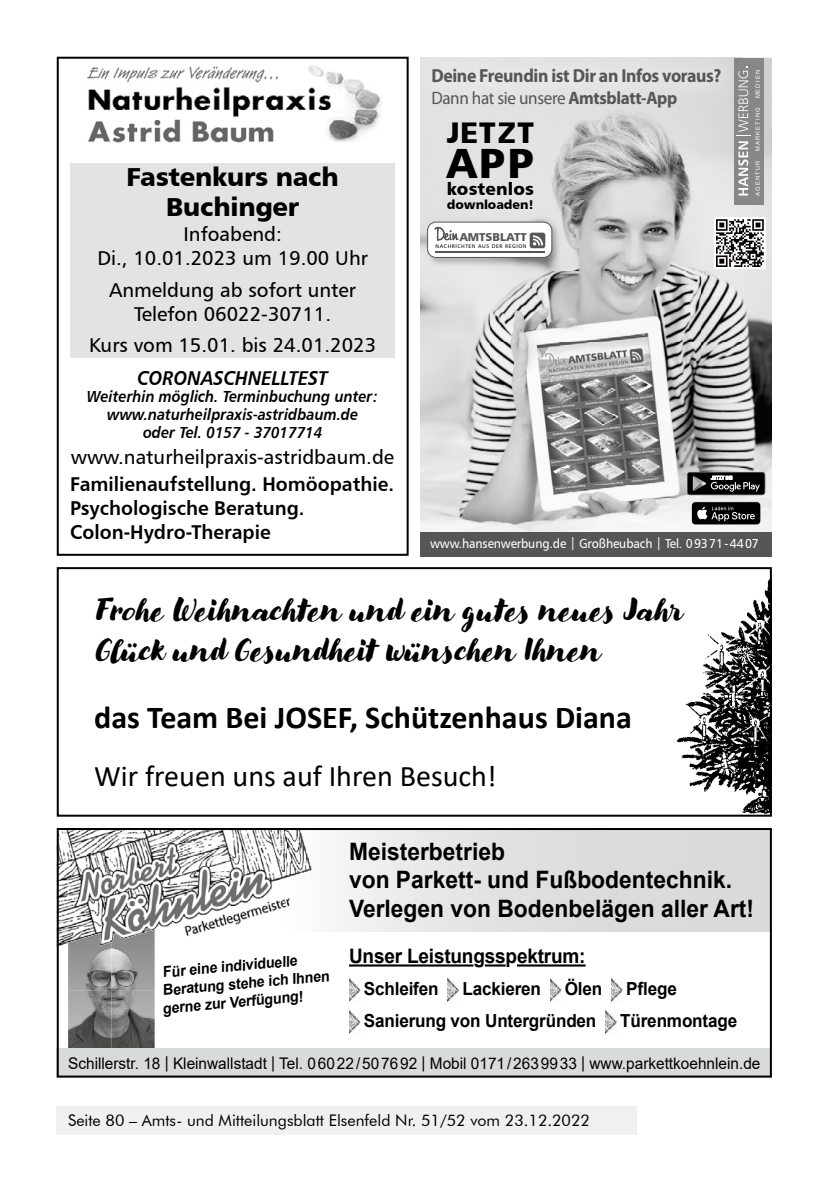
<style>
.page{position:relative;width:840px;height:1191px;background:#fff}
.page>*{position:absolute;margin:0;border:0;box-sizing:border-box;transform-origin:0 0}
.t1{font:42.2px "Humanist 777 BT Black B";color:#000}
.t2{font:700 32px "Calibri";color:#000}
.t3{font:30px "Calibri";color:#000}
.t4{font:29.8px "Humanist 777 BT Black B";letter-spacing:.04em;color:#000}
.t5{font:italic 28px/40px "Modern Love";color:#000}
.t6{font:26px/30px "Humanist 777 BT Black B";letter-spacing:-.01em;color:#000;text-align:center}
.t7{font:700 24px/28.8px "Arial";color:#000;scale:.95 1}
.t8{font:20px/24px "Humanist 777 BT Roman B";color:#000;text-align:center}
.t9{font:20px/24px "Humanist 777 BT Bold B";color:#000;scale:.96 1}
.t10{font:700 20px "Arial";letter-spacing:-.01em;color:#000;scale:.95 1}
.t11{font:20px "Humanist 777 BT Bold Italic B";color:#000;scale:.9 1}
.t12{font:700 19px "Myriad Pro";letter-spacing:-.02em;color:#565655;scale:.94 1}
.t13{font:700 18px "Arial";letter-spacing:-.01em;color:#000;scale:.95 1}
.t14{font:18px "Myriad Pro";letter-spacing:-.02em;color:#565655;scale:.95 1}
.t15{font:17.4px "Humanist 777 BT Black B";letter-spacing:.01em;color:#000}
.t16{font:16px/18px "Humanist 777 BT Bold Italic B";color:#000;text-align:center;scale:.9 1}
.t17{font:16px "Arial";color:#000;scale:.96 1}
.t18{font:16px "Futura BT";color:#000}
.t19{font:700 15px/18px "Arial";color:#000;scale:.95 1}
.t20{font:13px "Humanist 777 BT Roman B";letter-spacing:-.01em;color:#fff;scale:.94 1}
.t21{font:12.6px "Humanist 777 BT Black B";letter-spacing:-.005em;color:#000}
.t22{font:11.4px "Humanist 777 BT Black B";color:#565655}
.t23{font:5.8px "Arial";letter-spacing:.2em;color:#fff}
.t24{font:5.4px "Humanist 777 BT Roman B";letter-spacing:.1em;color:#000}
.s1{font-weight:700}
</style>
<div class="page">
<div style="left:57px;top:1106px;width:579px;height:28px;background:#f0f0f0"></div>
<img style="left:60px;top:831px;width:286px;height:115px">
<svg style="left:68px;top:926px;width:96px;height:121px"></svg>
<img style="left:68px;top:933px;width:43px;height:114px">
<img style="left:111px;top:928px;width:43px;height:119px">
<div style="left:57px;top:1047px;width:714px;height:30px;background:#d9dada"></div>
<hr style="left:349px;top:964px;width:124px;height:2px;background:#000">
<hr style="left:484px;top:964px;width:21px;height:2px;background:#000">
<hr style="left:516px;top:964px;width:69px;height:2px;background:#000">
<img style="left:349px;top:977px;width:12px;height:25px">
<img style="left:447px;top:977px;width:13px;height:25px">
<img style="left:550px;top:977px;width:12px;height:25px">
<img style="left:611px;top:977px;width:12px;height:25px">
<img style="left:349px;top:1009px;width:12px;height:25px">
<img style="left:605px;top:1009px;width:12px;height:25px">
<div style="left:346px;top:828px;width:425px;height:103px;background:linear-gradient(to right,#ededed,#d4d5d5)"></div>
<img style="left:285px;top:831px;width:61px;height:100px">
<div style="left:57px;top:828px;width:714px;height:249px;border:2px solid #000"></div>
<div style="left:70px;top:163px;width:325px;height:195px;background:#e3e3e3"></div>
<div style="left:57px;top:57px;width:351px;height:499px;border:2px solid #000"></div>
<img style="left:87px;top:65px;width:295px;height:78px">
<img style="left:676px;top:583px;width:92px;height:230px">
<div style="left:57px;top:567px;width:714px;height:249px;border:2px solid #000"></div>
<img style="left:420px;top:104px;width:281px;height:25px">
<img style="left:701px;top:58px;width:70px;height:71px">
<img style="left:420px;top:129px;width:351px;height:403px">
<div style="left:420px;top:532px;width:351px;height:25px;background:#565655"></div>
<svg style="left:691px;top:502px;width:69px;height:23px"></svg>
<svg style="left:714px;top:218px;width:51px;height:51px"></svg>
<svg style="left:715px;top:219px;width:48px;height:48px"></svg>
<div style="left:420px;top:58px;width:313px;height:46px;background:#e2e3e3"></div>
<div style="left:733px;top:58px;width:30px;height:146px;background:#868786"></div>
<svg style="left:736px;top:67px;width:14px;height:128px"></svg>
<img style="left:425px;top:220px;width:136px;height:47px">
<div style="left:427px;top:222px;width:124px;height:35px;background:#fff;border-radius:8px"></div>
<div style="left:427px;top:222px;width:125px;height:36px;border:1px solid #565655;border-radius:8px"></div>
<hr style="left:435px;top:251px;width:110px;height:1px;background:#565655">
<svg style="left:529px;top:233px;width:16px;height:15px"></svg>
<svg style="left:434px;top:227px;width:24px;height:14px"></svg>
<svg style="left:686px;top:472px;width:78px;height:23px"></svg>
<h3 class="t6" style="left:126px;top:161px;width:213px">Fastenkurs nach<br>Buchinger</h3>
<p class="t8" style="left:97px;top:222px;width:272px">Infoabend:<br>Di., 10.01.2023 um 19.00 Uhr</p>
<p class="t8" style="left:109px;top:277px;width:248px">Anmeldung ab sofort unter<br>Telefon 06022-30711.</p>
<p class="t8" style="left:89px;top:333px;width:288px">Kurs vom 15.01. bis 24.01.2023</p>
<p class="t11" style="left:137px;top:365px;width:213px">CORONASCHNELLTEST</p>
<p class="t16" style="left:87px;top:387px;width:325px">Weiterhin möglich. Terminbuchung unter: www.naturheilpraxis-astridbaum.de<br>oder Tel. 0157 - 37017714</p>
<p class="t8" style="left:71px;top:444px;width:325px">www.naturheilpraxis-astridbaum.de</p>
<p class="t9" style="left:70px;top:471px;width:338px">Familienaufstellung. Homöopathie.<br>Psychologische Beratung.<br>Colon-Hydro-Therapie</p>
<p class="t12" style="left:431px;top:63px;width:310px">Deine Freundin ist Dir an Infos voraus?</p>
<p class="t14" style="left:431px;top:86px;width:260px">Dann hat sie unsere <span class="s1">Amtsblatt-App</span></p>
<h3 class="t4" style="left:446px;top:114px;width:88px">JETZT</h3>
<h1 class="t1" style="left:446px;top:136px;width:88px">APP</h1>
<p class="t15" style="left:446px;top:177px;width:88px">kostenlos</p>
<p class="t21" style="left:446px;top:196px;width:88px">downloaden!</p>
<p class="t22" style="left:459px;top:229px;width:69px">AMTSBLATT</p>
<p class="t24" style="left:435px;top:243px;width:92px">NACHRICHTEN AUS DER REGION</p>
<p class="t23" style="left:753px;top:98px;width:30px;rotate:-90deg">MEDIEN</p>
<p class="t23" style="left:753px;top:151px;width:45px;rotate:-90deg">MARKETING</p>
<p class="t23" style="left:753px;top:195px;width:37px;rotate:-90deg">AGENTUR</p>
<p class="t20" style="left:430px;top:535px;width:351px">www.hansenwerbung.de | Großheubach | Tel. 0 93 71 - 44 07</p>
<h3 class="t5" style="left:94px;top:590px;width:591px">Frohe Weihnachten und ein gutes neues Jahr<br>Glück und Gesundheit wünschen Ihnen</h3>
<h2 class="t2" style="left:94px;top:694px;width:539px">das Team Bei JOSEF, Schützenhaus Diana</h2>
<h3 class="t3" style="left:94px;top:755px;width:404px">Wir freuen uns auf Ihren Besuch!</h3>
<p class="t7" style="left:349px;top:837px;width:427px">Meisterbetrieb<br>von Parkett- und Fußbodentechnik.<br>Verlegen von Bodenbelägen aller Art!</p>
<p class="t10" style="left:349px;top:942px;width:250px">Unser Leistungsspektrum:</p>
<p class="t13" style="left:363px;top:976px;width:80px">Schleifen</p>
<p class="t13" style="left:462px;top:976px;width:84px">Lackieren</p>
<p class="t13" style="left:564px;top:976px;width:41px">Ölen</p>
<p class="t13" style="left:626px;top:976px;width:55px">Pflege</p>
<p class="t13" style="left:363px;top:1008px;width:246px">Sanierung von Untergründen</p>
<p class="t13" style="left:620px;top:1008px;width:125px">Türenmontage</p>
<p class="t19" style="left:159px;top:963px;width:179px;rotate:-5deg">Für eine individuelle<br>Beratung stehe ich Ihnen gerne zur Verfügung!</p>
<p class="t17" style="left:68px;top:1051px;width:722px">Schillerstr. 18 | Kleinwallstadt | Tel. 0 60 22 / 50 76 92 | Mobil 0171 / 263 99 33 | www.parkettkoehnlein.de</p>
<p class="t18" style="left:68px;top:1110px;width:523px">Seite 80 – Amts- und Mitteilungsblatt Elsenfeld Nr. 51/52 vom 23.12.2022</p>
</div>
